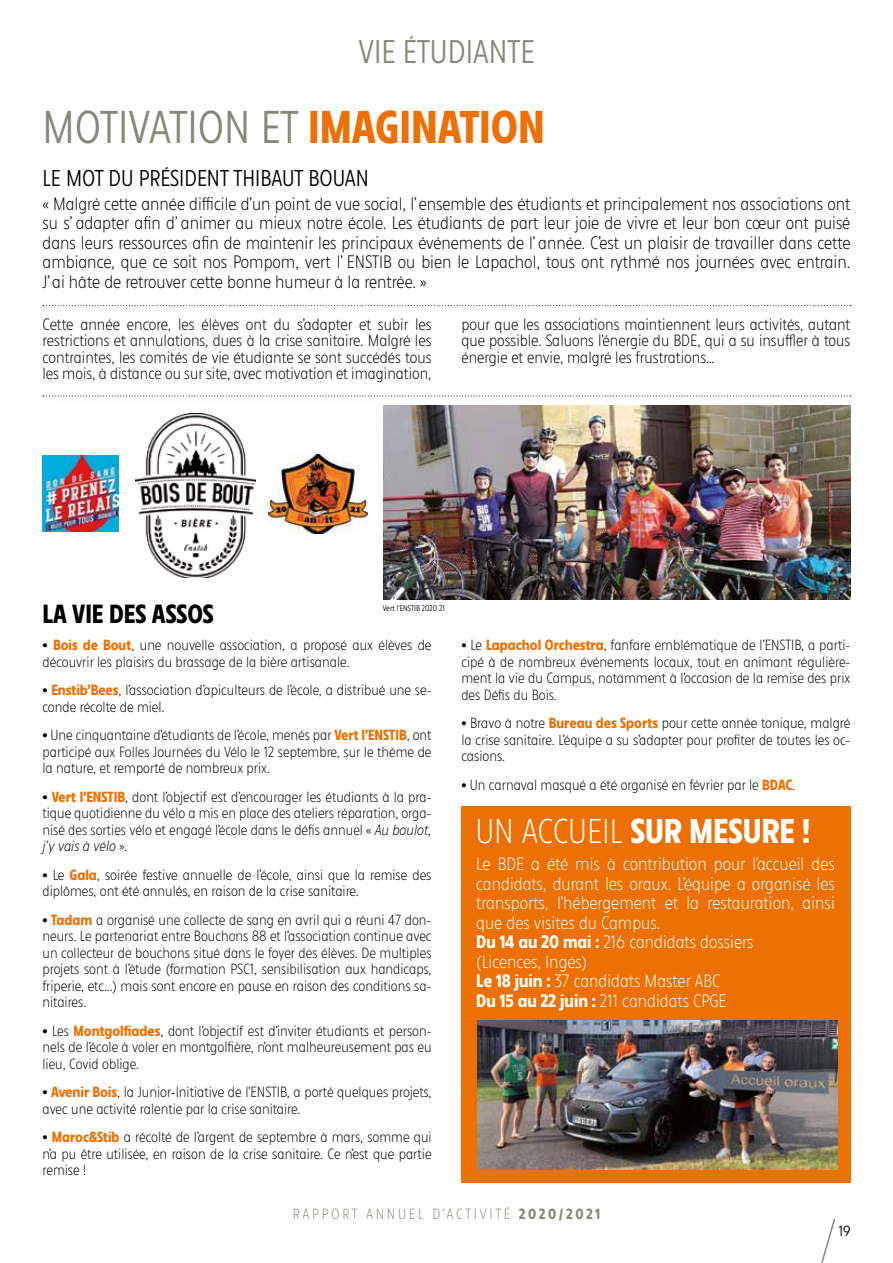
<style>
.page{position:relative;width:893px;height:1263px;background:#fff}
.page>*{position:absolute;margin:0;border:0;box-sizing:border-box;transform-origin:0 0}
.t1{font:600 42px "INTERMARCHE";color:#84897c}
.t2{font:700 31.5px "INTERMARCHE";color:#fff}
.t3{font:600 30px "INTERMARCHE";color:#84897c}
.t4{font:700 24px "INTERMARCHE";color:#000}
.t5{font:600 21px "INTERMARCHE";color:#000}
.t6{font:300 16.5px/19.5px "INTERMARCHE";color:#000;text-align:justify}
.t7{font:300 16.5px/19.5px "INTERMARCHE";color:#fff}
.t8{font:300 15px/16.5px "INTERMARCHE";color:#000;text-align:justify}
.t9{font:300 13.5px/16.5px "INTERMARCHE";color:#000;text-align:justify}
.t10{font:300 13.5px "INTERMARCHE";letter-spacing:.2em;color:#84897c}
.t11{font:600 13.5px "INTERMARCHE";color:#000}
.t12{font:600 7.5px "INTERMARCHE";color:#000}
.s1{font-weight:700;color:#ed7004}
.s2{font-family:"Gilroy";font-weight:800}
.s3{font-style:italic}
.s4{font-weight:300}
.s5{font-weight:700}
</style>
<div class="page">
<svg style="left:821px;top:1218px;width:15px;height:45px"></svg>
<img style="left:384px;top:405px;width:466px;height:195px">
<img style="left:43px;top:455px;width:75px;height:76px">
<svg style="left:43px;top:396px;width:808px;height:1px"></svg>
<svg style="left:43px;top:305px;width:808px;height:1px"></svg>
<div style="left:461px;top:806px;width:389px;height:376px;background:#ed7004"></div>
<img style="left:269px;top:454px;width:99px;height:80px">
<img style="left:135px;top:413px;width:120px;height:165px">
<img style="left:477px;top:1020px;width:361px;height:149px">
<h3 class="t3" style="left:358px;top:35px;width:178px">VIE ÉTUDIANTE</h3>
<h1 class="t1" style="left:43px;top:105px;width:504px">MOTIVATION ET <span class="s1">IMAGINATION</span></h1>
<h3 class="t5" style="left:43px;top:167px;width:328px">LE MOT DU PRÉSIDENT THIBAUT BOUAN</h3>
<p class="t6" style="left:43px;top:195px;width:809px">« Malgré cette année difficile d’un point de vue social, l’ ensemble des étudiants et principalement nos associations ont su s’ adapter afin d’ animer au mieux notre école. Les étudiants de part leur joie de vivre et leur bon cœur ont puisé dans leurs ressources afin de maintenir les principaux événements de l’ année. C’est un plaisir de travailler dans cette ambiance, que ce soit nos Pompom, vert l’ ENSTIB ou bien le Lapachol, tous ont rythmé nos journées avec entrain.<br>J’ ai hâte de retrouver cette bonne humeur à la rentrée. »</p>
<p class="t8" style="left:43px;top:316px;width:391px">Cette année encore, les élèves ont du s’adapter et subir les restrictions et annulations, dues à la crise sanitaire. Malgré les contraintes, les comités de vie étudiante se sont succédés tous les mois, à distance ou sur site, avec motivation et imagination,</p>
<p class="t8" style="left:461px;top:316px;width:391px">pour que les associations maintiennent leurs activités, autant que possible. Saluons l’énergie du BDE, qui a su insuffler à tous énergie et envie, malgré les frustrations…</p>
<h3 class="t4" style="left:43px;top:601px;width:173px">LA VIE DES ASSOS</h3>
<p class="t12" style="left:383px;top:604px;width:64px">Vert l’ENSTIB 2020 21</p>
<p class="t9" style="left:43px;top:637px;width:391px"><span class="s2">•</span> <span class="s1">Bois de Bout</span>, une nouvelle association, a proposé aux élèves de découvrir les plaisirs du brassage de la bière artisanale.</p>
<p class="t9" style="left:43px;top:682px;width:391px"><span class="s2">•</span> <span class="s1">Enstib’Bees</span>, l’association d’apiculteurs de l’école, a distribué une se&shy;conde récolte de miel.</p>
<p class="t9" style="left:43px;top:727px;width:391px"><span class="s2">•</span> Une cinquantaine d’étudiants de l’école, menés par <span class="s1">Vert l’ENSTIB</span>, ont participé aux Folles Journées du Vélo le 12 septembre, sur le thème de la nature, et remporté de nombreux prix.</p>
<p class="t9" style="left:43px;top:789px;width:391px"><span class="s2">•</span> <span class="s1">Vert l’ENSTIB</span>, dont l’objectif est d’encourager les étudiants à la pra&shy;tique quotidienne du vélo a mis en place des ateliers réparation, orga&shy;nisé des sorties vélo et engagé l’école dans le défis annuel « <span class="s3">Au boulot, j’y vais à vélo</span> ».</p>
<p class="t9" style="left:43px;top:867px;width:391px"><span class="s2">•</span> Le <span class="s1">Gala</span>, soirée festive annuelle de l’école, ainsi que la remise des diplômes, ont été annulés, en raison de la crise sanitaire.</p>
<p class="t9" style="left:43px;top:912px;width:391px"><span class="s2">•</span> <span class="s1">Tadam</span> a organisé une collecte de sang en avril qui a réuni 47 don&shy;neurs. Le partenariat entre Bouchons 88 et l’association continue avec un collecteur de bouchons situé dans le foyer des élèves. De multiples projets sont à l’étude (formation PSC1, sensibilisation aux handicaps, friperie, etc...) mais sont encore en pause en raison des conditions sa&shy;nitaires.</p>
<p class="t9" style="left:43px;top:1023px;width:391px"><span class="s2">•</span> Les <span class="s1">Montgolfiades</span>, dont l’objectif est d’inviter étudiants et person&shy;nels de l’école à voler en montgolfière, n’ont malheureusement pas eu lieu, Covid oblige.</p>
<p class="t9" style="left:43px;top:1084px;width:391px"><span class="s2">•</span> <span class="s1">Avenir Bois</span>, la Junior-Initiative de l’ENSTIB, a porté quelques projets, avec une activité ralentie par la crise sanitaire.</p>
<p class="t9" style="left:43px;top:1129px;width:391px"><span class="s2">•</span> <span class="s1">Maroc&amp;Stib</span> a récolté de l’argent de septembre à mars, somme qui n’a pu être utilisée, en raison de la crise sanitaire. Ce n’est que partie remise !</p>
<p class="t9" style="left:461px;top:637px;width:391px"><span class="s2">•</span> Le <span class="s1">Lapachol Orchestra</span>, fanfare emblématique de l’ENSTIB, a parti&shy;cipé à de nombreux événements locaux, tout en animant régulière&shy;ment la vie du Campus, notamment à l’occasion de la remise des prix des Défis du Bois.</p>
<p class="t9" style="left:461px;top:715px;width:391px"><span class="s2">•</span> Bravo à notre <span class="s1">Bureau des Sports</span> pour cette année tonique, malgré la crise sanitaire. L’équipe a su s’adapter pour profiter de toutes les oc&shy;casions.</p>
<p class="t9" style="left:461px;top:777px;width:335px"><span class="s2">•</span> Un carnaval masqué a été organisé en février par le <span class="s1">BDAC</span>.</p>
<h2 class="t2" style="left:475px;top:814px;width:336px"><span class="s4">UN ACCUEIL</span> SUR MESURE !</h2>
<p class="t7" style="left:476px;top:855px;width:360px">Le BDE a été mis à contribution pour l’accueil des candidats, durant les oraux. L’équipe a organisé les transports, l’hébergement et la restauration, ainsi que des visites du Campus.<br><span class="s5">Du 14 au 20 mai :</span> 216 candidats dossiers<br>(Licences, Ingés)<br><span class="s5">Le 18 juin :</span> 37 candidats Master ABC<br><span class="s5">Du 15 au 22 juin :</span> 211 candidats CPGE</p>
<p class="t10" style="left:293px;top:1207px;width:309px">RAPPORT ANNUEL D’ACTIVITÉ <span class="s5">2020/2021</span></p>
<p class="t11" style="left:839px;top:1223px;width:13px">19</p>
</div>
